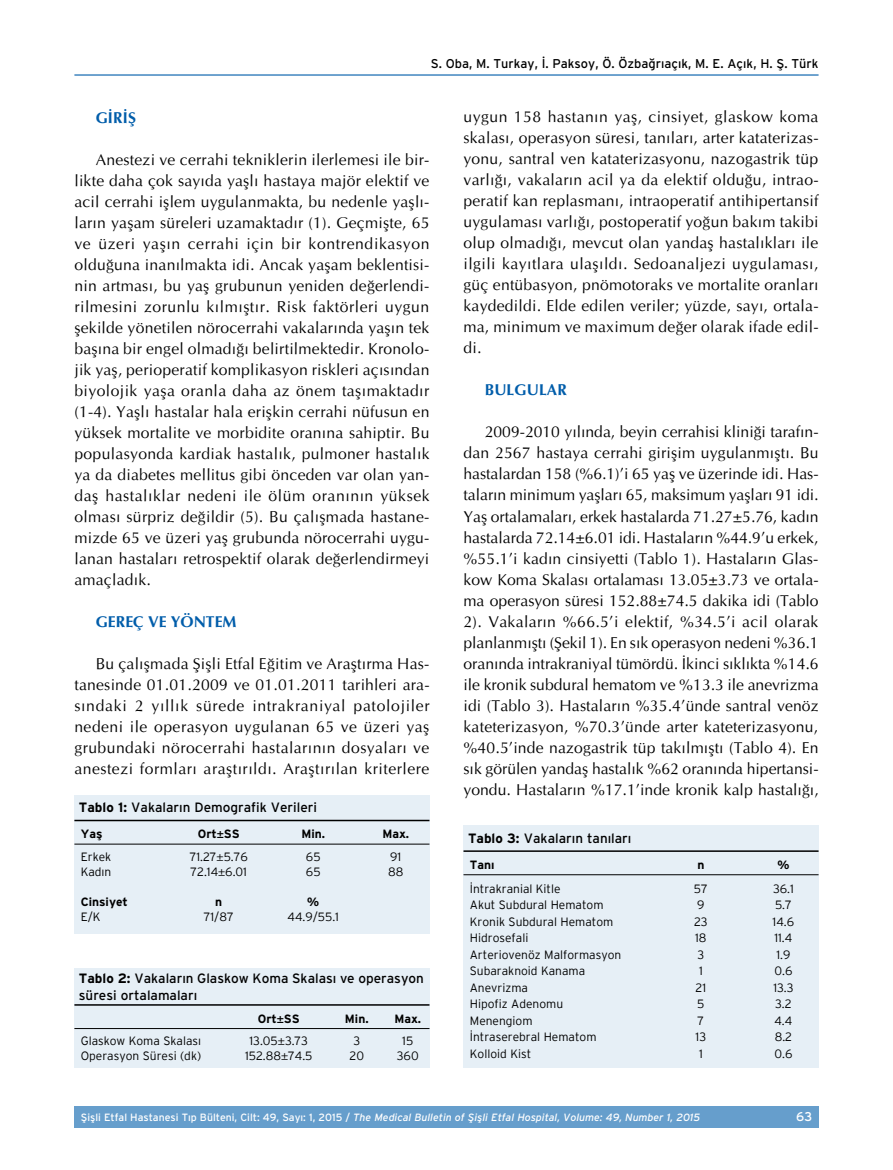
<style>
.page{position:relative;width:893px;height:1170px;background:#fff}
.page>*{position:absolute;margin:0;border:0;box-sizing:border-box;transform-origin:0 0}
.t1{font:15.75px/21px "Optima";letter-spacing:.015em;color:#000;text-align:justify}
.t2{font:700 15.75px "Optima";color:#005daa}
.t3{font:13.5px/16.2px "Interstate";color:#000}
.t4{font:12.75px "Interstate";color:#000}
.t5{font:12.75px "Interstate";color:#fff}
.t6{font:300 12px "Interstate";color:#000}
.t7{font:700 12px "Interstate";color:#000}
.t8{font:italic 10.5px "Interstate";color:#fff}
.s1{font-weight:700}
.s2{font-family:"Myriad Pro"}
.s3{font-family:"Myriad Pro";font-weight:400}
.s4{font-style:normal}
</style>
<div class="page">
<div style="left:74px;top:1106px;width:745px;height:21px;background:#669ecc"></div>
<hr style="left:74px;top:74px;width:745px;height:2px;background:#005daa">
<div style="left:74px;top:794px;width:355px;height:24px;background:#e6eff6"></div>
<div style="left:74px;top:818px;width:355px;height:116px;background:#e6eff6"></div>
<hr style="left:74px;top:819px;width:355px;height:2px;background:#000">
<hr style="left:74px;top:843px;width:355px;height:1px;background:#000">
<div style="left:463px;top:825px;width:356px;height:24px;background:#e6eff6"></div>
<div style="left:463px;top:849px;width:356px;height:218px;background:#e6eff6"></div>
<hr style="left:463px;top:850px;width:356px;height:1px;background:#000">
<hr style="left:463px;top:874px;width:356px;height:1px;background:#000">
<div style="left:74px;top:968px;width:355px;height:34px;background:#e6eff6"></div>
<div style="left:74px;top:1002px;width:355px;height:65px;background:#e6eff6"></div>
<hr style="left:74px;top:1004px;width:355px;height:1px;background:#000">
<hr style="left:74px;top:1028px;width:355px;height:1px;background:#000">
<p class="t4" style="left:431px;top:57px;width:389px">S. Oba, M. Turkay, İ. Paksoy, Ö. Özbağrıaçık, M. E. Açık, H. Ş. Türk</p>
<p class="t2" style="left:96px;top:107px;width:42px">GİRİŞ</p>
<p class="t1" style="left:74px;top:149px;width:357px;text-indent:21px">Anestezi ve cerrahi tekniklerin ilerlemesi ile bir&shy;likte daha çok sayıda yaşlı hastaya majör elektif ve acil cerrahi işlem uygulanmakta, bu nedenle yaşlı&shy;ların yaşam süreleri uzamaktadır (1). Geçmişte, 65 ve üzeri yaşın cerrahi için bir kontrendikasyon olduğuna inanılmakta idi. Ancak yaşam beklentisi&shy;nin artması, bu yaş grubunun yeniden değerlendi&shy;rilmesini zorunlu kılmıştır. Risk faktörleri uygun şekilde yönetilen nörocerrahi vakalarında yaşın tek başına bir engel olmadığı belirtilmektedir. Kronolo&shy;jik yaş, perioperatif komplikasyon riskleri açısından biyolojik yaşa oranla daha az önem taşımaktadır (1-4). Yaşlı hastalar hala erişkin cerrahi nüfusun en yüksek mortalite ve morbidite oranına sahiptir. Bu populasyonda kardiak hastalık, pulmoner hastalık ya da diabetes mellitus gibi önceden var olan yan&shy;daş hastalıklar nedeni ile ölüm oranının yüksek olması sürpriz değildir (5). Bu çalışmada hastane&shy;mizde 65 ve üzeri yaş grubunda nörocerrahi uygu&shy;lanan hastaları retrospektif olarak değerlendirmeyi amaçladık.</p>
<p class="t2" style="left:96px;top:611px;width:142px">GEREÇ VE YÖNTEM</p>
<p class="t1" style="left:74px;top:653px;width:357px;text-indent:21px">Bu çalışmada Şişli Etfal Eğitim ve Araştırma Has&shy;tanesinde 01.01.2009 ve 01.01.2011 tarihleri ara&shy;sındaki 2 yıllık sürede intrakraniyal patolojiler nedeni ile operasyon uygulanan 65 ve üzeri yaş grubundaki nörocerrahi hastalarının dosyaları ve anestezi formları araştırıldı. Araştırılan kriterlere</p>
<p class="t3" style="left:79px;top:799px;width:240px"><span class="s1">Tablo 1:</span> Vakaların Demografik Verileri</p>
<p class="t7" style="left:81px;top:827px;width:23px">Yaş</p>
<p class="t7" style="left:198px;top:827px;width:44px">Ort<span class="s2">±</span>SS</p>
<p class="t7" style="left:301px;top:827px;width:25px">Min.</p>
<p class="t7" style="left:382px;top:827px;width:28px">Max.</p>
<p class="t6" style="left:81px;top:849px;width:32px">Erkek</p>
<p class="t6" style="left:190px;top:849px;width:60px">71.27<span class="s3">±</span>5.76</p>
<p class="t6" style="left:306px;top:849px;width:16px">65</p>
<p class="t6" style="left:390px;top:849px;width:13px">91</p>
<p class="t6" style="left:81px;top:864px;width:32px">Kadın</p>
<p class="t6" style="left:191px;top:864px;width:58px">72.14<span class="s3">±</span>6.01</p>
<p class="t6" style="left:306px;top:864px;width:16px">65</p>
<p class="t6" style="left:388px;top:864px;width:17px">88</p>
<p class="t7" style="left:81px;top:894px;width:49px">Cinsiyet</p>
<p class="t7" style="left:215px;top:894px;width:9px">n</p>
<p class="t7" style="left:307px;top:894px;width:13px">%</p>
<p class="t6" style="left:81px;top:909px;width:21px">E/K</p>
<p class="t6" style="left:204px;top:909px;width:31px">71/87</p>
<p class="t6" style="left:288px;top:909px;width:53px">44.9/55.1</p>
<p class="t3" style="left:79px;top:970px;width:347px"><span class="s1">Tablo 2:</span> Vakaların Glaskow Koma Skalası ve operasyon süresi ortalamaları</p>
<p class="t7" style="left:258px;top:1011px;width:44px">Ort<span class="s2">±</span>SS</p>
<p class="t7" style="left:345px;top:1011px;width:25px">Min.</p>
<p class="t7" style="left:394px;top:1011px;width:28px">Max.</p>
<p class="t6" style="left:81px;top:1033px;width:122px">Glaskow Koma Skalası</p>
<p class="t6" style="left:249px;top:1033px;width:60px">13.05<span class="s3">±</span>3.73</p>
<p class="t6" style="left:353px;top:1033px;width:8px">3</p>
<p class="t6" style="left:402px;top:1033px;width:13px">15</p>
<p class="t6" style="left:81px;top:1048px;width:122px">Operasyon Süresi (dk)</p>
<p class="t6" style="left:245px;top:1048px;width:69px">152.88<span class="s3">±</span>74.5</p>
<p class="t6" style="left:350px;top:1048px;width:16px">20</p>
<p class="t6" style="left:397px;top:1048px;width:23px">360</p>
<p class="t1" style="left:463px;top:106px;width:357px">uygun 158 hastanın yaş, cinsiyet, glaskow koma skalası, operasyon süresi, tanıları, arter kataterizas&shy;yonu, santral ven kataterizasyonu, nazogastrik tüp varlığı, vakaların acil ya da elektif olduğu, intrao&shy;peratif kan replasmanı, intraoperatif antihipertansif uygulaması varlığı, postoperatif yoğun bakım takibi olup olmadığı, mevcut olan yandaş hastalıkları ile ilgili kayıtlara ulaşıldı. Sedoanaljezi uygulaması, güç entübasyon, pnömotoraks ve mortalite oranları kaydedildi. Elde edilen veriler; yüzde, sayı, ortala&shy;ma, minimum ve maximum değer olarak ifade edil&shy;di.</p>
<p class="t2" style="left:485px;top:380px;width:84px">BULGULAR</p>
<p class="t1" style="left:463px;top:421px;width:357px;text-indent:21px">2009-2010 yılında, beyin cerrahisi kliniği tarafın&shy;dan 2567 hastaya cerrahi girişim uygulanmıştı. Bu hastalardan 158 (%6.1)’i 65 yaş ve üzerinde idi. Has&shy;taların minimum yaşları 65, maksimum yaşları 91 idi.<br>Yaş ortalamaları, erkek hastalarda 71.27±5.76, kadın hastalarda 72.14±6.01 idi. Hastaların %44.9’u erkek, %55.1’i kadın cinsiyetti (Tablo 1). Hastaların Glas&shy;kow Koma Skalası ortalaması 13.05±3.73 ve ortala&shy;ma operasyon süresi 152.88±74.5 dakika idi (Tablo 2). Vakaların %66.5’i elektif, %34.5’i acil olarak planlanmıştı (Şekil 1). En sık operasyon nedeni %36.1 oranında intrakraniyal tümördü. İkinci sıklıkta %14.6 ile kronik subdural hematom ve %13.3 ile anevrizma idi (Tablo 3). Hastaların %35.4’ünde santral venöz kateterizasyon, %70.3’ünde arter kateterizasyonu, %40.5’inde nazogastrik tüp takılmıştı (Tablo 4). En sık görülen yandaş hastalık %62 oranında hipertansi&shy;yondu. Hastaların %17.1’inde kronik kalp hastalığı,</p>
<p class="t3" style="left:468px;top:829px;width:165px"><span class="s1">Tablo 3:</span> Vakaların tanıları</p>
<p class="t7" style="left:470px;top:857px;width:26px">Tanı</p>
<p class="t7" style="left:697px;top:857px;width:9px">n</p>
<p class="t7" style="left:777px;top:857px;width:13px">%</p>
<p class="t6" style="left:470px;top:881px;width:92px">İntrakranial Kitle</p>
<p class="t6" style="left:694px;top:881px;width:15px">57</p>
<p class="t6" style="left:773px;top:881px;width:22px">36.1</p>
<p class="t6" style="left:470px;top:897px;width:135px">Akut Subdural Hematom</p>
<p class="t6" style="left:697px;top:897px;width:9px">9</p>
<p class="t6" style="left:775px;top:897px;width:18px">5.7</p>
<p class="t6" style="left:470px;top:914px;width:145px">Kronik Subdural Hematom</p>
<p class="t6" style="left:694px;top:914px;width:15px">23</p>
<p class="t6" style="left:773px;top:914px;width:23px">14.6</p>
<p class="t6" style="left:470px;top:930px;width:60px">Hidrosefali</p>
<p class="t6" style="left:695px;top:930px;width:13px">18</p>
<p class="t6" style="left:774px;top:930px;width:19px">11.4</p>
<p class="t6" style="left:470px;top:947px;width:153px">Arteriovenöz Malformasyon</p>
<p class="t6" style="left:697px;top:947px;width:8px">3</p>
<p class="t6" style="left:776px;top:947px;width:15px">1.9</p>
<p class="t6" style="left:470px;top:963px;width:117px">Subaraknoid Kanama</p>
<p class="t6" style="left:699px;top:963px;width:5px">1</p>
<p class="t6" style="left:774px;top:963px;width:19px">0.6</p>
<p class="t6" style="left:470px;top:980px;width:60px">Anevrizma</p>
<p class="t6" style="left:696px;top:980px;width:12px">21</p>
<p class="t6" style="left:773px;top:980px;width:22px">13.3</p>
<p class="t6" style="left:470px;top:996px;width:95px">Hipofiz Adenomu</p>
<p class="t6" style="left:697px;top:996px;width:9px">5</p>
<p class="t6" style="left:775px;top:996px;width:18px">3.2</p>
<p class="t6" style="left:470px;top:1013px;width:64px">Menengiom</p>
<p class="t6" style="left:698px;top:1013px;width:8px">7</p>
<p class="t6" style="left:774px;top:1013px;width:19px">4.4</p>
<p class="t6" style="left:470px;top:1029px;width:128px">İntraserebral Hematom</p>
<p class="t6" style="left:696px;top:1029px;width:12px">13</p>
<p class="t6" style="left:775px;top:1029px;width:19px">8.2</p>
<p class="t6" style="left:470px;top:1046px;width:63px">Kolloid Kist</p>
<p class="t6" style="left:699px;top:1046px;width:5px">1</p>
<p class="t6" style="left:774px;top:1046px;width:19px">0.6</p>
<p class="t8" style="left:81px;top:1110px;width:621px"><span class="s4">Şişli Etfal Hastanesi T›p Bülteni, Cilt: 49, Say›: 1, 2015 /</span> The Medical Bulletin of Şişli Etfal Hospital, Volume: 49, Number 1, 2015</p>
<p class="t5" style="left:796px;top:1108px;width:17px">63</p>
</div>
